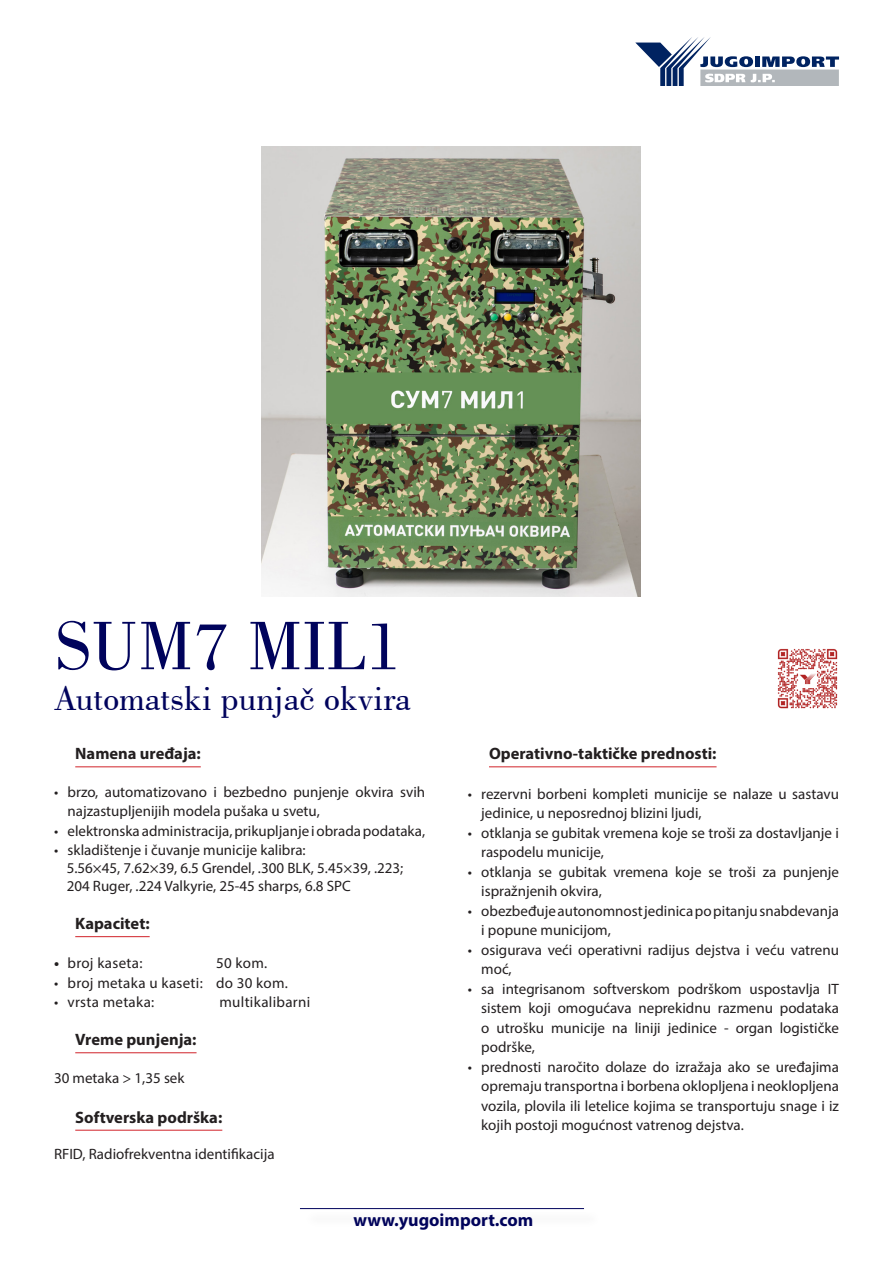
<style>
.page{position:relative;width:893px;height:1263px;background:#fff}
.page>*{position:absolute;margin:0;border:0;box-sizing:border-box;transform-origin:0 0}
.Naslov{font:72px "Bodoni BT";color:#00035c}
.Podnaslov{font:36px "Bodoni BT";color:#00035c}
.t1{font:700 18px "Myriad Pro";color:#00035c}
.mali_podnaslov{font:700 16.5px "Myriad Pro";color:#231f20}
.Text{font:15px/19.5px "Myriad Pro";color:#231f20}
.Text-2{font:15px "Myriad Pro";letter-spacing:.02em;color:#231f20}
.s1{font-weight:700}
</style>
<div class="page">
<svg style="left:635px;top:37px;width:204px;height:48px"></svg>
<hr style="left:300px;top:1208px;width:284px;height:1px;background:#00035c">
<img style="left:777px;top:648px;width:61px;height:61px">
<hr style="left:75px;top:766px;width:126px;height:1px;background:#d1232a">
<hr style="left:75px;top:936px;width:75px;height:1px;background:#d1232a">
<hr style="left:75px;top:1052px;width:122px;height:1px;background:#d1232a">
<hr style="left:75px;top:1130px;width:147px;height:1px;background:#d1232a">
<hr style="left:489px;top:766px;width:228px;height:1px;background:#d1232a">
<img style="left:262px;top:147px;width:379px;height:450px">
<p class="Naslov" style="left:56px;top:601px;width:348px">SUM7 MIL1</p>
<p class="Podnaslov" style="left:54px;top:676px;width:359px">Automatski punjač okvira</p>
<p class="mali_podnaslov" style="left:75px;top:743px;width:127px">Namena uređaja:</p>
<p class="Text" style="left:68px;top:782px;width:359px;text-indent:-14px">• brzo, automatizovano i bezbedno punjenje okvira svih najzastupljenijih modela pušaka u svetu,</p>
<p class="Text" style="left:54px;top:821px;width:373px">• elektronska administracija, prikupljanje i obrada podataka,</p>
<p class="Text" style="left:54px;top:840px;width:253px">• skladištenje i čuvanje municije kalibra:</p>
<p class="Text" style="left:67px;top:859px;width:338px;line-height:18px">5.56×45, 7.62×39, 6.5 Grendel, .300 BLK, 5.45×39, .223;<br>204 Ruger, .224 Valkyrie, 25-45 sharps, 6.8 SPC</p>
<p class="mali_podnaslov" style="left:75px;top:913px;width:76px">Kapacitet:</p>
<p class="Text-2" style="left:54px;top:954px;width:90px"><span class="s1">•</span> broj kaseta:</p>
<p class="Text" style="left:216px;top:953px;width:53px">50 kom.</p>
<p class="Text-2" style="left:54px;top:974px;width:236px">• broj metaka u kaseti: do 30 kom.</p>
<p class="Text-2" style="left:54px;top:993px;width:102px">• vrsta metaka:</p>
<p class="Text-2" style="left:219px;top:993px;width:92px">multikalibarni</p>
<p class="mali_podnaslov" style="left:75px;top:1029px;width:123px">Vreme punjenja:</p>
<p class="Text" style="left:54px;top:1068px;width:132px">30 metaka &gt; 1,35 sek</p>
<p class="mali_podnaslov" style="left:75px;top:1106px;width:149px">Softverska podrška:</p>
<p class="Text" style="left:54px;top:1144px;width:222px">RFID, Radiofrekventna identifikacija</p>
<p class="mali_podnaslov" style="left:489px;top:743px;width:229px">Operativno-taktičke prednosti:</p>
<p class="Text" style="left:481px;top:784px;width:359px;text-indent:-14px">• rezervni borbeni kompleti municije se nalaze u sastavu jedinice, u neposrednoj blizini ljudi,</p>
<p class="Text" style="left:481px;top:823px;width:359px;text-indent:-14px">• otklanja se gubitak vremena koje se troši za dostavljanje i raspodelu municije,</p>
<p class="Text" style="left:481px;top:862px;width:359px;text-indent:-14px">• otklanja se gubitak vremena koje se troši za punjenje ispražnjenih okvira,</p>
<p class="Text" style="left:481px;top:901px;width:359px;text-indent:-14px">• obezbeđuje autonomnost jedinica po pitanju snabdevanja i popune municijom,</p>
<p class="Text" style="left:481px;top:940px;width:359px;text-indent:-14px">• osigurava veći operativni radijus dejstva i veću vatrenu moć,</p>
<p class="Text" style="left:481px;top:979px;width:359px;text-align:justify;text-indent:-14px">• sa integrisanom softverskom podrškom uspostavlja IT sistem koji omogućava neprekidnu razmenu podataka o utrošku municije na liniji jedinice - organ logističke podrške,</p>
<p class="Text" style="left:481px;top:1057px;width:359px;text-align:justify;text-indent:-14px">• prednosti naročito dolaze do izražaja ako se uređajima opremaju transportna i borbena oklopljena i neoklopljena vozila, plovila ili letelice kojima se transportuju snage i iz kojih postoji mogućnost vatrenog dejstva.</p>
<p class="t1" style="left:353px;top:1208px;width:182px">www.yugoimport.com</p>
</div>
